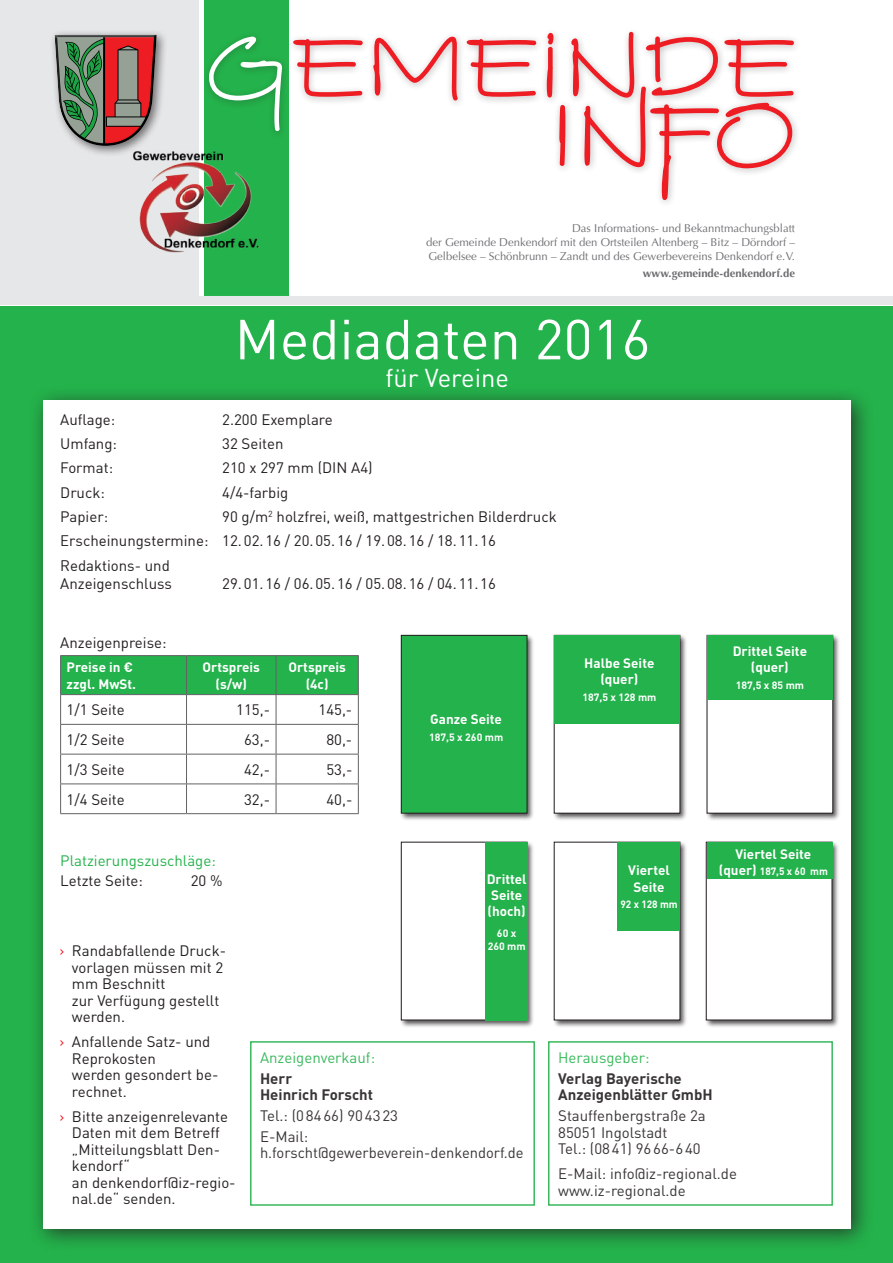
<style>
.page{position:relative;width:893px;height:1263px;background:#fff}
.page>*{position:absolute;margin:0;border:0;box-sizing:border-box;transform-origin:0 0}
.t1{font:79.5px "Vino Bianco ITC";color:#ee1d23}
.t2{font:78px "Vino Bianco ITC";letter-spacing:.02em;color:#ee1d23}
.t3{font:55.5px "DIN";color:#fff}
.t4{font:25.5px "DIN";color:#fff}
.t5{font:15px/16.5px "DIN";color:#231f20}
.t6{font:15px/24.3px "DIN";color:#231f20}
.t7{font:700 15px/16.5px "DIN";color:#231f20}
.t8{font:15px "DIN";color:#23b24b}
.t9{font:700 13.5px/16.2px "DIN";color:#fff;text-align:center}
.t10{font:11.4px/14.1px "Optima LT";color:#6c6d70;text-align:justify}
.t11{font:700 11.4px "Optima LT";color:#6c6d70}
.t12{font:700 10.5px/12.6px "DIN";color:#fff;text-align:center}
.t13{font:700 10.5px "DIN";color:#fff;scale:.96 1}
.s1{color:#fff}
.s2{font-style:inherit}
.s3{color:#ee1d23}
.s4{font-size:13.5px}
</style>
<div class="page">
<div style="left:1px;top:306px;width:892px;height:957px;background:#23b24b"></div>
<div style="left:28px;top:384px;width:853px;height:874px;background:#231f20;opacity:.75"></div>
<div style="left:43px;top:400px;width:808px;height:828px;background:#fff"></div>
<hr style="left:60px;top:655px;width:127px;height:1px;background:#636366">
<hr style="left:187px;top:655px;width:89px;height:1px;background:#636366">
<hr style="left:276px;top:655px;width:83px;height:1px;background:#636366">
<svg style="left:60px;top:656px;width:299px;height:157px"></svg>
<hr style="left:60px;top:813px;width:127px;height:1px;background:#636366">
<hr style="left:187px;top:813px;width:89px;height:1px;background:#636366">
<hr style="left:276px;top:813px;width:83px;height:1px;background:#636366">
<svg style="left:250px;top:1041px;width:285px;height:165px"></svg>
<svg style="left:548px;top:1041px;width:285px;height:165px"></svg>
<div style="left:1px;top:0;width:198px;height:296px;background:#e6e7e9"></div>
<div style="left:49px;top:29px;width:124px;height:132px;background:#231f20;opacity:.6"></div>
<div style="left:55px;top:35px;width:103px;height:111px;background:#231f20;opacity:.5"></div>
<div style="left:204px;top:0;width:84px;height:296px;background:#23b24b"></div>
<img style="left:123px;top:144px;width:136px;height:109px">
<div style="left:0;top:296px;width:893px;height:9px;background:#e6e7e9"></div>
<div style="left:399px;top:633px;width:140px;height:192px;background:#231f20;opacity:.75"></div>
<div style="left:401px;top:635px;width:126px;height:178px;background:#23b24b"></div>
<div style="left:401px;top:635px;width:126px;height:178px;border:1px solid #231f20"></div>
<div style="left:552px;top:633px;width:140px;height:192px;background:#231f20;opacity:.75"></div>
<div style="left:554px;top:635px;width:126px;height:178px;background:#fff"></div>
<div style="left:554px;top:635px;width:126px;height:89px;background:#23b24b"></div>
<div style="left:705px;top:633px;width:140px;height:192px;background:#231f20;opacity:.75"></div>
<div style="left:707px;top:635px;width:126px;height:178px;background:#fff"></div>
<div style="left:707px;top:635px;width:126px;height:178px;border:1px solid #231f20"></div>
<div style="left:707px;top:635px;width:126px;height:64px;background:#23b24b"></div>
<div style="left:552px;top:840px;width:140px;height:192px;background:#231f20;opacity:.75"></div>
<div style="left:554px;top:842px;width:126px;height:178px;background:#fff"></div>
<div style="left:617px;top:842px;width:63px;height:89px;background:#23b24b"></div>
<div style="left:399px;top:840px;width:140px;height:192px;background:#231f20;opacity:.75"></div>
<div style="left:401px;top:842px;width:126px;height:178px;background:#fff"></div>
<div style="left:401px;top:842px;width:126px;height:178px;border:1px solid #231f20"></div>
<div style="left:485px;top:842px;width:42px;height:178px;background:#23b24b"></div>
<div style="left:704px;top:840px;width:140px;height:192px;background:#231f20;opacity:.75"></div>
<div style="left:706px;top:842px;width:126px;height:178px;background:#fff"></div>
<div style="left:706px;top:842px;width:126px;height:178px;border:1px solid #231f20"></div>
<div style="left:707px;top:842px;width:125px;height:37px;background:#23b24b"></div>
<div style="left:202px;top:25px;width:691px;height:160px;background:#231f20;opacity:.3"></div>
<svg style="left:208px;top:36px;width:75px;height:96px"></svg>
<svg style="left:292px;top:38px;width:72px;height:60px"></svg>
<svg style="left:372px;top:36px;width:87px;height:65px"></svg>
<svg style="left:466px;top:38px;width:71px;height:60px"></svg>
<div style="left:552px;top:80px;width:341px;height:163px;background:#fff"></div>
<svg style="left:546px;top:31px;width:249px;height:170px"></svg>
<h2 class="t2" style="left:202px;top:21px;width:597px"><span class="s1">G</span>emeinde</h2>
<h1 class="t1" style="left:551px;top:89px;width:249px">INFO</h1>
<p class="t10" style="left:426px;top:221px;width:370px;text-indent:146px">Das Informations- und Bekanntmachungsblatt der Gemeinde Denkendorf mit den Ortsteilen Altenberg – Bitz – Dörndorf – Gelbelsee – Schönbrunn – Zandt und des Gewerbevereins Denkendorf e.V.</p>
<p class="t11" style="left:643px;top:266px;width:154px">www.gemeinde-denkendorf.de</p>
<h3 class="t3" style="left:235px;top:306px;width:417px">Mediadaten 2016</h3>
<h3 class="t4" style="left:385px;top:363px;width:125px">für Vereine</h3>
<p class="t5" style="left:60px;top:411px;width:57px">Auflage:</p>
<p class="t5" style="left:222px;top:411px;width:112px">2.200 Exemplare</p>
<p class="t5" style="left:60px;top:435px;width:58px">Umfang:</p>
<p class="t5" style="left:222px;top:435px;width:63px">32 Seiten</p>
<p class="t5" style="left:60px;top:460px;width:54px">Format:</p>
<p class="t5" style="left:222px;top:460px;width:152px">210 x 297 mm (DIN A4)</p>
<p class="t5" style="left:60px;top:484px;width:46px">Druck:</p>
<p class="t5" style="left:222px;top:484px;width:68px">4/4-farbig</p>
<p class="t5" style="left:60px;top:508px;width:49px">Papier:</p>
<p class="t6" style="left:60px;top:504px;width:498px;text-indent:162px"><span class="s2">90 g/m</span><sup>2</sup> <span class="s2">holzfrei, weiß, mattgestrichen Bilderdruck<br></span>Erscheinungstermine: 12.02.16 / 20.05.16 / 19.08.16 / 18.11.16<br>Redaktions- und</p>
<p class="t6" style="left:60px;top:571px;width:113px">Anzeigenschluss</p>
<p class="t6" style="left:222px;top:571px;width:275px">29.01.16 / 06.05.16 / 05.08.16 / 04.11.16</p>
<p class="t5" style="left:60px;top:635px;width:108px">Anzeigenpreise:</p>
<p class="t9" style="left:67px;top:659px;width:71px;text-align:left">Preise in € zzgl. MwSt.</p>
<p class="t9" style="left:203px;top:659px;width:59px">Ortspreis (s/w)</p>
<p class="t9" style="left:288px;top:659px;width:59px">Ortspreis (4c)</p>
<p class="t5" style="left:67px;top:702px;width:60px">1/1 Seite</p>
<p class="t5" style="left:236px;top:702px;width:35px">115,-</p>
<p class="t5" style="left:318px;top:702px;width:35px">145,-</p>
<p class="t5" style="left:67px;top:731px;width:60px">1/2 Seite</p>
<p class="t5" style="left:244px;top:731px;width:28px">63,-</p>
<p class="t5" style="left:326px;top:731px;width:28px">80,-</p>
<p class="t5" style="left:67px;top:761px;width:60px">1/3 Seite</p>
<p class="t5" style="left:244px;top:761px;width:28px">42,-</p>
<p class="t5" style="left:326px;top:761px;width:28px">53,-</p>
<p class="t5" style="left:67px;top:791px;width:60px">1/4 Seite</p>
<p class="t5" style="left:244px;top:791px;width:28px">32,-</p>
<p class="t5" style="left:326px;top:791px;width:28px">40,-</p>
<p class="t9" style="left:430px;top:711px;width:73px">Ganze Seite</p>
<p class="t12" style="left:429px;top:731px;width:76px">187,5 x 260 mm</p>
<p class="t9" style="left:584px;top:655px;width:72px">Halbe Seite (quer)</p>
<p class="t12" style="left:582px;top:691px;width:76px">187,5 x 128 mm</p>
<p class="t9" style="left:733px;top:643px;width:76px">Drittel Seite (quer)</p>
<p class="t12" style="left:736px;top:679px;width:70px">187,5 x 85 mm</p>
<p class="t8" style="left:60px;top:851px;width:157px">Platzierungszuschläge:</p>
<p class="t5" style="left:60px;top:873px;width:84px">Letzte Seite:</p>
<p class="t5" style="left:191px;top:873px;width:33px">20 %</p>
<p class="t5" style="left:72px;top:942px;width:156px;text-indent:-12px"><span class="s3">›</span> Randabfallende Druck&shy;vorlagen müssen mit 2 mm Beschnitt<br>zur Verfügung gestellt werden.</p>
<p class="t5" style="left:72px;top:1033px;width:148px;text-indent:-12px"><span class="s3">›</span> Anfallende Satz- und<br>Reprokosten<br>werden gesondert be&shy;rechnet.</p>
<p class="t5" style="left:72px;top:1108px;width:165px;text-indent:-12px"><span class="s3">›</span> Bitte anzeigenrelevante<br>Daten mit dem Betreff „Mitteilungsblatt Den&shy;kendorf“<br>an denkendorf@iz-regio&shy;nal.de“ senden.</p>
<p class="t9" style="left:487px;top:871px;width:42px;text-align:left">Drittel<br>Seite (hoch)</p>
<p class="t12" style="left:488px;top:927px;width:39px">60 x<br>260 mm</p>
<p class="t8" style="left:260px;top:1049px;width:117px">Anzeigenverkauf:</p>
<p class="t7" style="left:260px;top:1070px;width:115px">Herr<br>Heinrich Forscht</p>
<p class="t5" style="left:260px;top:1105px;width:140px;line-height:20.7px">Tel.: (08466) 904323<br>E-Mail:</p>
<p class="t5" style="left:260px;top:1145px;width:265px">h.forscht@gewerbeverein-denkendorf.de</p>
<p class="t9" style="left:628px;top:862px;width:43px">Viertel<br>Seite</p>
<p class="t13" style="left:620px;top:898px;width:61px">92 x 128 mm</p>
<p class="t9" style="left:735px;top:846px;width:77px">Viertel Seite</p>
<p class="t13" style="left:719px;top:865px;width:115px"><span class="s4">(quer)</span> 187,5 x 60 mm</p>
<p class="t8" style="left:558px;top:1049px;width:93px">Herausgeber:</p>
<p class="t7" style="left:558px;top:1070px;width:156px">Verlag Bayerische<br>Anzeigenblätter GmbH</p>
<p class="t5" style="left:558px;top:1107px;width:149px">Stauffenbergstraße 2a<br>85051 Ingolstadt<br>Tel.: (0841) 9666-640</p>
<p class="t5" style="left:558px;top:1165px;width:180px">E-Mail: info@iz-regional.de www.iz-regional.de</p>
</div>
